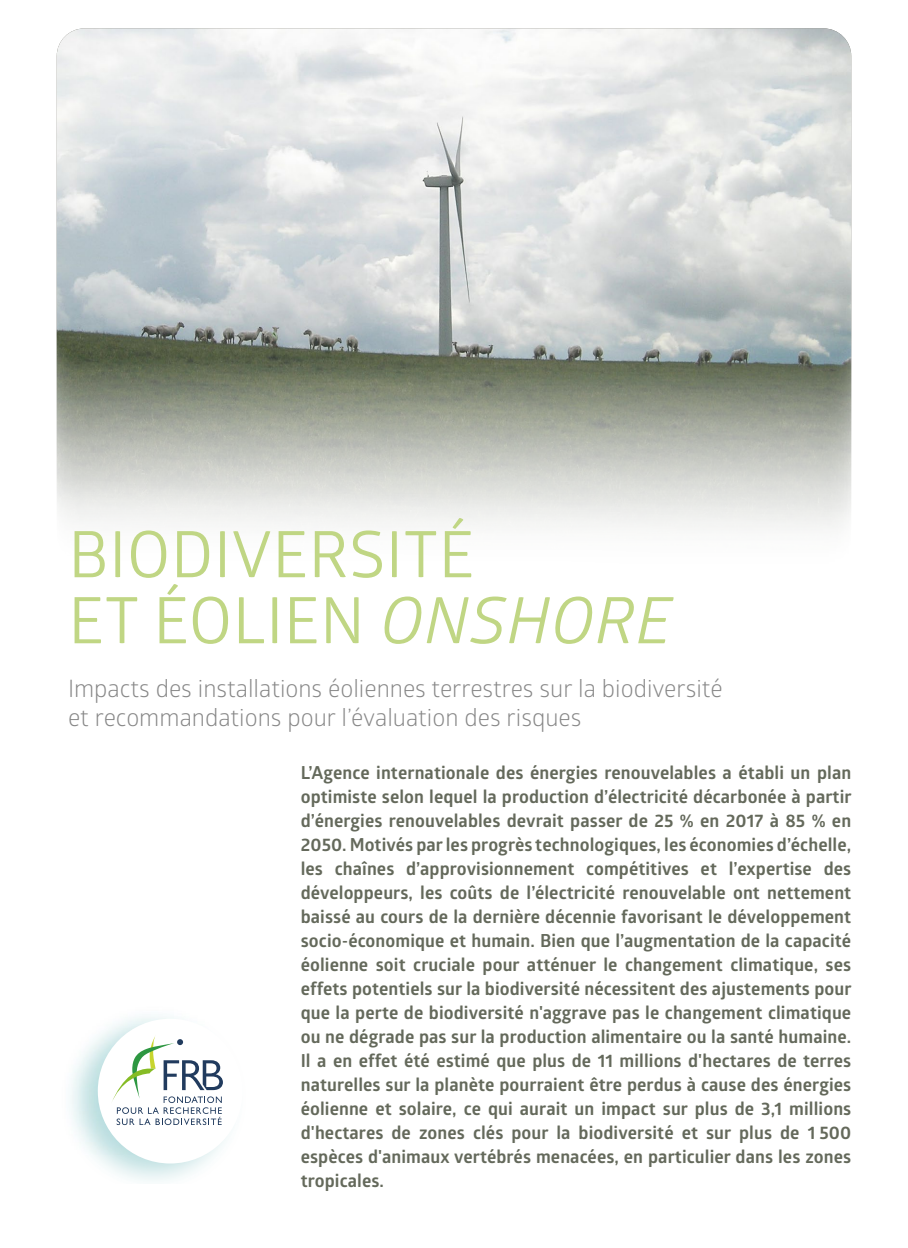
<style>
.page{position:relative;width:908px;height:1248px;background:#fff}
.page>*{position:absolute;margin:0;border:0;box-sizing:border-box;transform-origin:0 0}
.t1{font:64px/66px "Glober";letter-spacing:.01em;color:#c0d684}
.t2{font:24px/28.8px "Glober";color:#878787}
.t3{font:700 18px/24px "Glober";letter-spacing:.005em;color:#64695b;text-align:justify}
.s1{font-style:italic}
</style>
<div class="page">
<img style="left:57px;top:28px;width:793px;height:502px">
<img style="left:70px;top:1016px;width:156px;height:166px">
<div style="left:98px;top:1018px;width:144px;height:145px;background:#fff;border-radius:50%"></div>
<svg style="left:111px;top:1034px;width:112px;height:90px"></svg>
<h1 class="t1" style="left:68px;top:519px;width:604px">BIODIVERSITÉ<br>ET ÉOLIEN <span class="s1">ONSHORE</span></h1>
<h2 class="t2" style="left:68px;top:672px;width:656px">Impacts des installations éoliennes terrestres sur la biodiversité et recommandations pour l’évaluation des risques</h2>
<p class="t3" style="left:300px;top:759px;width:552px">L’Agence internationale des énergies renouvelables a établi un plan optimiste selon lequel la production d’électricité décarbonée à partir d’énergies renouvelables devrait passer de 25 % en 2017 à 85 % en 2050. Motivés par les progrès technologiques, les économies d’échelle, les chaînes d’approvisionnement compétitives et l’expertise des développeurs, les coûts de l’électricité renouvelable ont nettement baissé au cours de la dernière décennie favorisant le développement socio-économique et humain. Bien que l’augmentation de la capacité éolienne soit cruciale pour atténuer le changement climatique, ses effets potentiels sur la biodiversité nécessitent des ajustements pour que la perte de biodiversité n'aggrave pas le changement climatique ou ne dégrade pas sur la production alimentaire ou la santé humaine.<br>Il a en effet été estimé que plus de 11 millions d'hectares de terres naturelles sur la planète pourraient être perdus à cause des énergies éolienne et solaire, ce qui aurait un impact sur plus de 3,1 millions d'hectares de zones clés pour la biodiversité et sur plus de 1 500 espèces d'animaux vertébrés menacées, en particulier dans les zones tropicales.</p>
</div>
